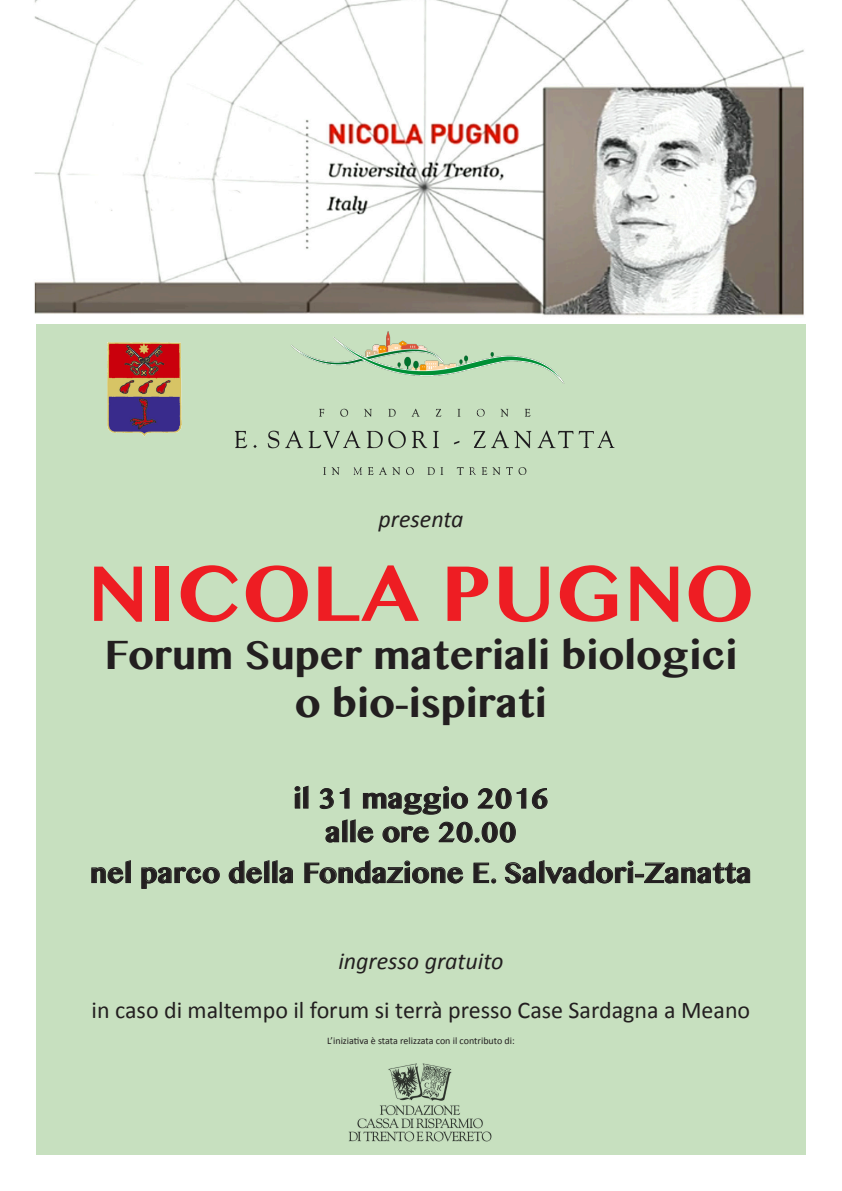
<style>
.page{position:relative;width:842px;height:1191px;background:#fff}
.page>*{position:absolute;margin:0;border:0;box-sizing:border-box;transform-origin:0 0}
.t1{font:700 78px "Myanmar MN";color:#ee1d23}
.t2{font:700 40px "Myanmar MN";color:#231f20}
.t3{font:700 28px "Myanmar MN";color:#231f20}
.t4{font:24px "Calibri";color:#231f20}
.t5{font:italic 24px "Calibri";color:#231f20}
.t6{font:10px "Calibri";color:#231f20}
</style>
<div class="page">
<div style="left:36px;top:36px;width:770px;height:1119px;background:#c7e0bf"></div>
<svg style="left:295px;top:786px;width:13px;height:22px"></svg>
<svg style="left:532px;top:788px;width:15px;height:21px"></svg>
<svg style="left:320px;top:786px;width:206px;height:56px"></svg>
<svg style="left:91px;top:860px;width:40px;height:23px"></svg>
<svg style="left:141px;top:867px;width:79px;height:21px"></svg>
<svg style="left:229px;top:860px;width:64px;height:23px"></svg>
<svg style="left:304px;top:860px;width:159px;height:23px"></svg>
<svg style="left:474px;top:862px;width:22px;height:21px"></svg>
<svg style="left:505px;top:860px;width:245px;height:23px"></svg>
<img style="left:34px;top:0;width:772px;height:324px">
<img style="left:348px;top:1063px;width:144px;height:79px">
<img style="left:234px;top:408px;width:381px;height:67px">
<img style="left:291px;top:331px;width:274px;height:53px">
<img style="left:108px;top:343px;width:74px;height:94px">
<p class="t5" style="left:378px;top:504px;width:86px">presenta</p>
<p class="t1" style="left:87px;top:548px;width:668px">NICOLA PUGNO</p>
<p class="t2" style="left:104px;top:631px;width:634px">Forum Super materiali biologici</p>
<p class="t2" style="left:295px;top:679px;width:254px">o bio-ispirati</p>
<p class="t3" style="left:293px;top:782px;width:257px">il 31 maggio 2016</p>
<p class="t3" style="left:325px;top:815px;width:193px">alle ore 20.00</p>
<p class="t3" style="left:90px;top:856px;width:663px">nel parco della Fondazione E. Salvadori-Zanatta</p>
<p class="t5" style="left:338px;top:946px;width:167px">ingresso gratuito</p>
<p class="t4" style="left:92px;top:995px;width:660px">in caso di maltempo il forum si terrà presso Case Sardagna a Meano</p>
<p class="t6" style="left:327px;top:1034px;width:189px">L’iniziativa è stata relizzata con il contributo di:</p>
</div>
